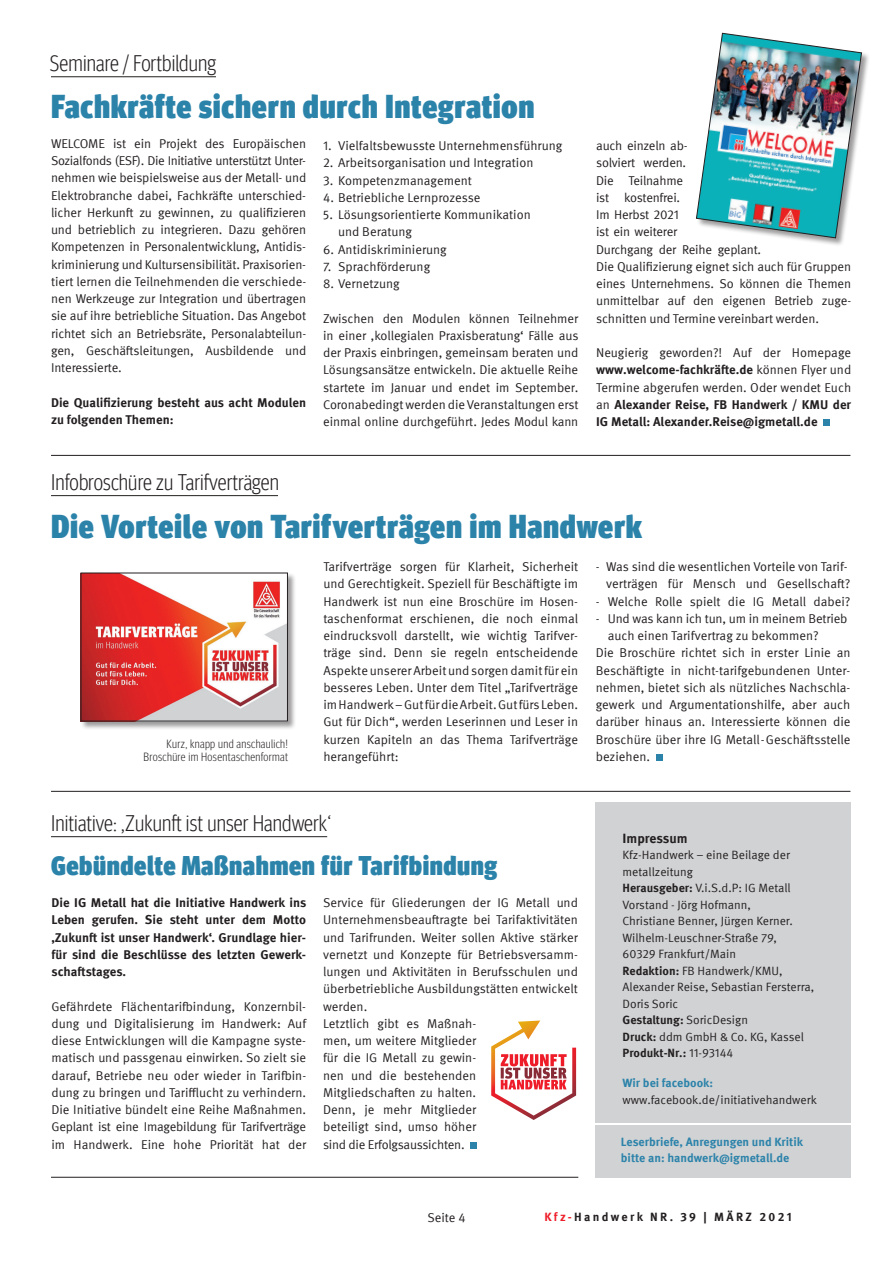
<style>
.page{position:relative;width:893px;height:1263px;background:#fff}
.page>*{position:absolute;margin:0;border:0;box-sizing:border-box;transform-origin:0 0}
.t1{font:900 condensed 33px "Meta Head IGM";letter-spacing:.02em;color:#2c83aa}
.t2{font:900 condensed 27px "Meta Head IGM";letter-spacing:.02em;color:#2c83aa}
.t3{font:300 condensed 22.5px "Meta Head IGM";letter-spacing:.005em;color:#231f20}
.t4{font:700 13.5px "Meta IGM";letter-spacing:-.005em;color:#231f20}
.t5{font:12.75px/17.2px "Meta IGM";letter-spacing:-.005em;color:#231f20;text-align:justify}
.t6{font:700 12.75px/17.2px "Meta IGM";color:#231f20;text-align:justify}
.t7{font:700 12.15px "Meta IGM";letter-spacing:.19em;color:#231f20}
.t8{font:12px/16.5px "Meta IGM";color:#231f20}
.t9{font:700 12px/16.5px "Meta IGM";color:#2c83aa}
.t10{font:300 condensed 12px/13.5px "Meta Head IGMT";letter-spacing:.03em;color:#231f20;text-align:right}
.s1{font-weight:400}
.s2{font-weight:700}
.s3{color:#ee1c28}
</style>
<div class="page">
<div style="left:595px;top:802px;width:255px;height:321px;background:#d1d2d4"></div>
<hr style="left:51px;top:455px;width:799px;height:1px;background:#231f20">
<hr style="left:51px;top:791px;width:799px;height:1px;background:#231f20">
<hr style="left:51px;top:1177px;width:527px;height:1px;background:#231f20">
<svg style="left:470px;top:1142px;width:6px;height:6px"></svg>
<hr style="left:51px;top:495px;width:227px;height:1px;background:#231f20">
<hr style="left:51px;top:76px;width:165px;height:1px;background:#231f20">
<div style="left:656px;top:754px;width:6px;height:7px;background:#2c83aa"></div>
<div style="left:80px;top:572px;width:216px;height:158px;background:#231f20;opacity:.45"></div>
<img style="left:83px;top:575px;width:203px;height:144px">
<div style="left:696px;top:33px;width:174px;height:213px;background:#231f20;opacity:.45"></div>
<img style="left:696px;top:33px;width:166px;height:205px">
<div style="left:595px;top:1125px;width:255px;height:53px;background:#d1d2d4"></div>
<div style="left:823px;top:420px;width:7px;height:6px;background:#2c83aa"></div>
<svg style="left:491px;top:1020px;width:86px;height:100px"></svg>
<hr style="left:51px;top:836px;width:276px;height:1px;background:#231f20">
<h3 class="t3" style="left:50px;top:47px;width:168px">Seminare / Fortbildung</h3>
<h1 class="t1" style="left:51px;top:80px;width:485px">Fachkräfte sichern durch Integration</h1>
<p class="t5" style="left:51px;top:134px;width:257px">WELCOME ist ein Projekt des Europäischen Sozialfonds (ESF). Die Initiative unterstützt Unter&shy;nehmen wie beispielsweise aus der Metall- und Elektrobranche dabei, Fachkräfte unterschied&shy;licher Herkunft zu gewinnen, zu qualifizieren und betrieblich zu integrieren. Dazu gehören Kompetenzen in Personalentwicklung, Antidis&shy;kriminierung und Kultursensibilität. Praxisorien&shy;tiert lernen die Teilnehmenden die verschiede&shy;nen Werkzeuge zur Integration und übertragen sie auf ihre betriebliche Situation. Das Angebot richtet sich an Betriebsräte, Personalabteilun&shy;gen, Geschäftsleitungen, Ausbildende und Interessierte.</p>
<p class="t6" style="left:51px;top:393px;width:257px">Die Qualifizierung besteht aus acht Modulen zu folgenden Themen:</p>
<p class="t5" style="left:323px;top:136px;width:241px">1. Vielfaltsbewusste Unternehmensführung</p>
<p class="t5" style="left:323px;top:153px;width:212px">2. Arbeitsorganisation und Integration</p>
<p class="t5" style="left:323px;top:171px;width:150px">3. Kompetenzmanagement</p>
<p class="t5" style="left:323px;top:188px;width:159px">4. Betriebliche Lernprozesse</p>
<p class="t5" style="left:338px;top:205px;width:194px;text-indent:-15px">5. Lösungsorientierte Kommunikation und Beratung</p>
<p class="t5" style="left:323px;top:240px;width:125px">6. Antidiskriminierung</p>
<p class="t5" style="left:323px;top:257px;width:109px">7. Sprachförderung</p>
<p class="t5" style="left:323px;top:274px;width:78px">8. Vernetzung</p>
<p class="t5" style="left:323px;top:309px;width:257px">Zwischen den Modulen können Teilnehmer in einer ‚kollegialen Praxisberatung‘ Fälle aus der Praxis einbringen, gemeinsam beraten und Lösungsansätze entwickeln. Die aktuelle Reihe startete im Januar und endet im September.<br>Coronabedingt werden die Veranstaltungen erst einmal online durchgeführt. Jedes Modul kann</p>
<p class="t5" style="left:596px;top:136px;width:257px;text-align:left">auch einzeln ab-<br>solviert werden.<br>Die Teilnahme<br>ist kostenfrei.<br>Im Herbst 2021<br>ist ein weiterer<br>Durchgang der Reihe geplant.<br>Die Qualifizierung eignet sich auch für Gruppen eines Unternehmens. So können die Themen unmittelbar auf den eigenen Betrieb zuge&shy;schnitten und Termine vereinbart werden.</p>
<p class="t6" style="left:596px;top:343px;width:257px"><span class="s1">Neugierig geworden?! Auf der Homepage </span>www.welcome-fachkräfte.de <span class="s1">können Flyer und Termine abgerufen werden. Oder wendet Euch an</span> Alexander Reise, FB Handwerk / KMU der IG Metall: Alexander.Reise@igmetall.de</p>
<h3 class="t3" style="left:51px;top:466px;width:230px">Infobroschüre zu Tarifverträgen</h3>
<h1 class="t1" style="left:51px;top:500px;width:593px">Die Vorteile von Tarifverträgen im Handwerk</h1>
<p class="t10" style="left:143px;top:736px;width:146px">Kurz, knapp und anschaulich!<br>Broschüre im Hosentaschenformat</p>
<p class="t5" style="left:323px;top:557px;width:256px">Tarifverträge sorgen für Klarheit, Sicherheit und Gerechtigkeit. Speziell für Beschäftigte im Handwerk ist nun eine Broschüre im Hosen&shy;taschenformat erschienen, die noch einmal eindrucksvoll darstellt, wie wichtig Tarifver&shy;träge sind. Denn sie regeln entscheidende Aspekte unserer Arbeit und sorgen damit für ein besseres Leben. Unter dem Titel „Tarifverträge im Handwerk – Gut für die Arbeit. Gut fürs Leben.<br>Gut für Dich“, werden Leserinnen und Leser in kurzen Kapiteln an das Thema Tarifverträge herangeführt:</p>
<p class="t5" style="left:596px;top:557px;width:256px;text-align:right">- Was sind die wesentlichen Vorteile von Tarif&shy;verträgen für Mensch und Gesellschaft?</p>
<p class="t5" style="left:596px;top:592px;width:256px">- Welche Rolle spielt die IG Metall dabei?</p>
<p class="t5" style="left:596px;top:609px;width:253px">- Und was kann ich tun, um in meinem Betrieb</p>
<p class="t5" style="left:608px;top:626px;width:213px">auch einen Tarifvertrag zu bekommen?</p>
<p class="t5" style="left:596px;top:643px;width:256px">Die Broschüre richtet sich in erster Linie an</p>
<p class="t5" style="left:596px;top:661px;width:256px">Beschäftigte in nicht-tarifgebundenen Unter-</p>
<p class="t5" style="left:596px;top:678px;width:256px">nehmen, bietet sich als nützliches Nachschla-</p>
<p class="t5" style="left:596px;top:695px;width:256px">gewerk und Argumentationshilfe, aber auch</p>
<p class="t5" style="left:596px;top:712px;width:256px">darüber hinaus an. Interessierte können die</p>
<p class="t5" style="left:596px;top:730px;width:256px">Broschüre über ihre IG Metall-Geschäftsstelle</p>
<p class="t5" style="left:596px;top:747px;width:56px">beziehen.</p>
<h3 class="t3" style="left:51px;top:807px;width:281px">Initiative: ‚Zukunft ist unser Handwerk‘</h3>
<h2 class="t2" style="left:51px;top:844px;width:448px">Gebündelte Maßnahmen für Tarifbindung</h2>
<p class="t6" style="left:51px;top:893px;width:256px">Die IG Metall hat die Initiative Handwerk ins Leben gerufen. Sie steht unter dem Motto ‚Zukunft ist unser Handwerk‘. Grundlage hier&shy;für sind die Beschlüsse des letzten Gewerk&shy;schaftstages.</p>
<p class="t5" style="left:51px;top:997px;width:256px">Gefährdete Flächentarifbindung, Konzernbil&shy;dung und Digitalisierung im Handwerk: Auf diese Entwicklungen will die Kampagne syste&shy;matisch und passgenau einwirken. So zielt sie darauf, Betriebe neu oder wieder in Tarifbin&shy;dung zu bringen und Tarifflucht zu verhindern.<br>Die Initiative bündelt eine Reihe Maßnahmen.<br>Geplant ist eine Imagebildung für Tarifverträge im Handwerk. Eine hohe Priorität hat der</p>
<p class="t5" style="left:323px;top:893px;width:256px;text-align:left">Service für Gliederungen der IG Metall und Unternehmensbeauftragte bei Tarifaktivitäten und Tarifrunden. Weiter sollen Aktive stärker vernetzt und Konzepte für Betriebsversamm&shy;lungen und Aktivitäten in Berufsschulen und überbetriebliche Ausbildungstätten entwickelt werden.<br>Letztlich gibt es Maßnah-<br>men, um weitere Mitglieder<br>für die IG Metall zu gewin-<br>nen und die bestehenden<br>Mitgliedschaften zu halten.<br>Denn, je mehr Mitglieder<br>beteiligt sind, umso höher<br>sind die Erfolgsaussichten.</p>
<p class="t4" style="left:622px;top:828px;width:67px">Impressum</p>
<p class="t8" style="left:622px;top:846px;width:193px">Kfz-Handwerk – eine Beilage der metallzeitung<br><span class="s2">Herausgeber:</span> V.i.S.d.P: IG Metall<br>Vorstand - Jörg Hofmann,<br>Christiane Benner, Jürgen Kerner.<br>Wilhelm-Leuschner-Straße 79,<br>60329 Frankfurt/Main<br><span class="s2">Redaktion:</span> FB Handwerk/KMU,<br>Alexander Reise, Sebastian Fersterra,<br>Doris Soric<br><span class="s2">Gestaltung:</span> SoricDesign<br><span class="s2">Druck:</span> ddm GmbH &amp; Co. KG, Kassel<br><span class="s2">Produkt-Nr.:</span> 11-93144</p>
<p class="t9" style="left:622px;top:1074px;width:92px">Wir bei facebook:</p>
<p class="t8" style="left:622px;top:1091px;width:196px">www.facebook.de/initiativehandwerk</p>
<p class="t9" style="left:621px;top:1132px;width:184px">Leserbriefe, Anregungen und Kritik bitte an: handwerk@igmetall.de</p>
<p class="t5" style="left:427px;top:1208px;width:40px">Seite 4</p>
<p class="t7" style="left:544px;top:1207px;width:249px"><span class="s3">Kfz-</span>Handwerk NR. 39 | Mär z 2021</p>
</div>
